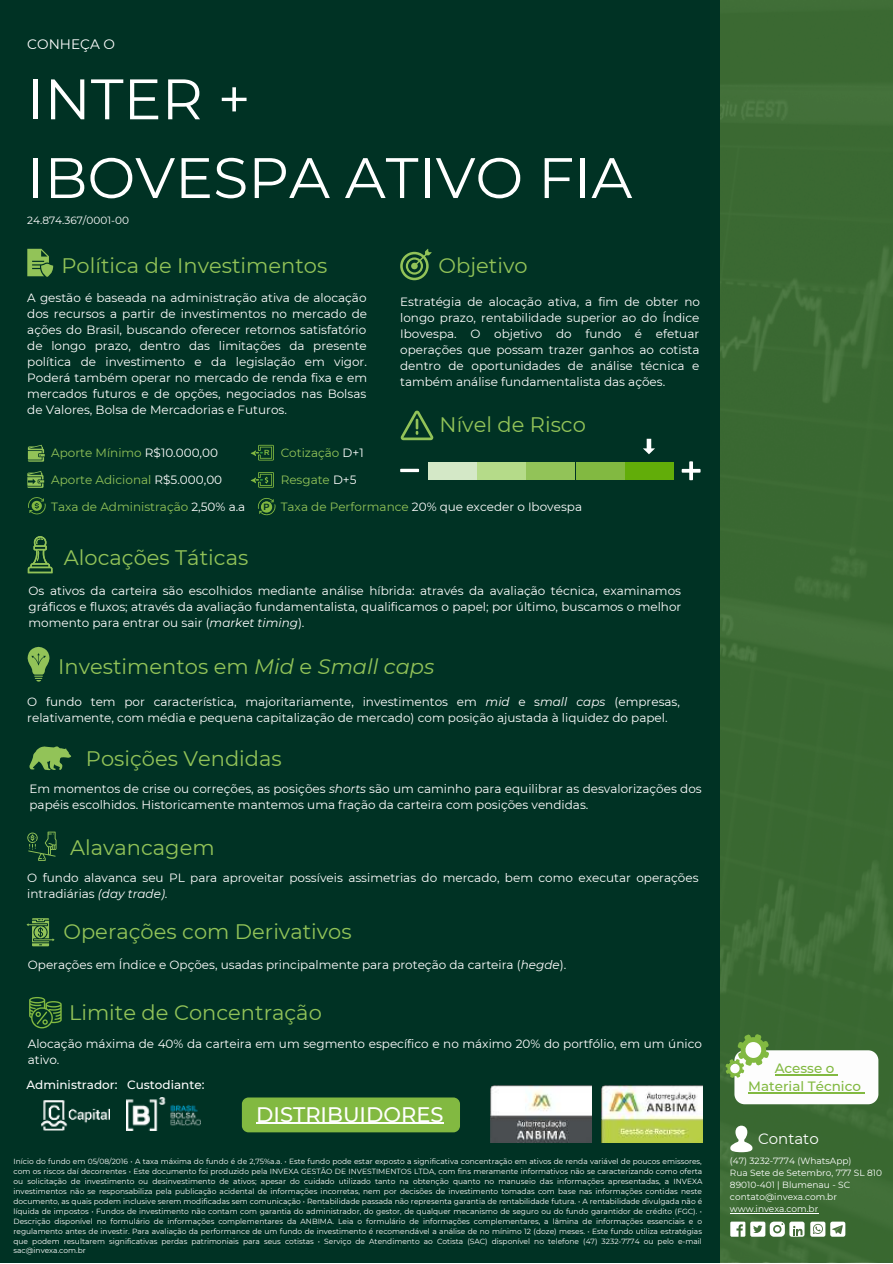
<style>
.page{position:relative;width:893px;height:1264px;background:#fff}
.page>*{position:absolute;margin:0;border:0;box-sizing:border-box;transform-origin:0 0}
.t1{font:57px/78.8px "Montserrat";color:#fff}
.t2{font:21px "Montserrat";color:#92c358}
.t3{font:500 21px "Montserrat";color:#fefefd}
.t4{font:15px "Montserrat";color:#fff}
.t5{font:13.8px "Montserrat";color:#fff}
.t6{font:500 13.5px/18px "Montserrat";color:#82b941;text-align:center}
.t7{font:12px/16px "Montserrat";color:#fff}
.t8{font:12px "Montserrat";color:#92c358}
.t9{font:12px "Montserrat";color:#fdfdfd}
.t10{font:500 12px "Montserrat";color:#fff}
.t11{font:10.5px "Montserrat";color:#fff}
.t12{font:9px/12px "Montserrat";color:#fff}
.t13{font:7.5px/10.1px "Montserrat";color:#fff;text-align:justify}
.s1{color:#fff}
.s2{font-family:"Arimo";font-weight:700;font-size:7.5px;color:#82b941}
.s3{color:#fdfdfd}
.s4{font-family:"Arimo";font-weight:700;font-size:9.15px;color:#003224}
.s5{color:#92c358}
.s6{font-style:italic}
</style>
<div class="page">
<div style="left:0;top:0;width:892px;height:1262px;background:#3a6932"></div>
<div style="left:0;top:0;width:719px;height:1262px;background:#003224"></div>
<svg style="left:27px;top:249px;width:26px;height:28px"></svg>
<svg style="left:400px;top:249px;width:31px;height:31px"></svg>
<svg style="left:400px;top:410px;width:33px;height:30px"></svg>
<div style="left:428px;top:462px;width:49px;height:18px;background:#d4e8c7"></div>
<div style="left:477px;top:462px;width:49px;height:18px;background:#b5db89"></div>
<div style="left:526px;top:462px;width:49px;height:18px;background:#92c358"></div>
<div style="left:575px;top:462px;width:49px;height:18px;background:#82b941"></div>
<div style="left:624px;top:462px;width:49px;height:18px;background:#62ad09"></div>
<hr style="left:400px;top:469px;width:19px;height:3px;background:#fff">
<hr style="left:681px;top:469px;width:19px;height:3px;background:#fff">
<svg style="left:689px;top:461px;width:4px;height:19px"></svg>
<svg style="left:643px;top:439px;width:12px;height:15px"></svg>
<svg style="left:27px;top:831px;width:30px;height:29px"></svg>
<svg style="left:28px;top:536px;width:24px;height:37px"></svg>
<img style="left:601px;top:1085px;width:101px;height:57px">
<svg style="left:730px;top:1125px;width:22px;height:27px"></svg>
<svg style="left:810px;top:1221px;width:15px;height:15px"></svg>
<svg style="left:812px;top:1223px;width:10px;height:10px"></svg>
<div style="left:789px;top:1221px;width:15px;height:15px;background:#fff;border-radius:2px"></div>
<svg style="left:793px;top:1225px;width:9px;height:10px"></svg>
<svg style="left:730px;top:1221px;width:54px;height:15px"></svg>
<svg style="left:830px;top:1221px;width:15px;height:15px"></svg>
<hr style="left:730px;top:1212px;width:88px;height:1px;background:#fff">
<img style="left:490px;top:1085px;width:101px;height:57px">
<svg style="left:27px;top:647px;width:23px;height:34px"></svg>
<svg style="left:26px;top:918px;width:29px;height:28px"></svg>
<svg style="left:29px;top:746px;width:42px;height:24px"></svg>
<div style="left:734px;top:1050px;width:144px;height:54px;background:#fdfdfd;border-radius:10px"></div>
<svg style="left:725px;top:1034px;width:44px;height:43px"></svg>
<hr style="left:774px;top:1074px;width:60px;height:1px;background:#82b941">
<hr style="left:748px;top:1092px;width:112px;height:1px;background:#82b941">
<svg style="left:28px;top:445px;width:17px;height:16px"></svg>
<svg style="left:27px;top:471px;width:17px;height:17px"></svg>
<svg style="left:251px;top:445px;width:23px;height:15px"></svg>
<svg style="left:251px;top:472px;width:23px;height:15px"></svg>
<svg style="left:257px;top:498px;width:19px;height:17px"></svg>
<div style="left:261px;top:501px;width:11px;height:11px;background:#82b941;border-radius:50%"></div>
<svg style="left:28px;top:497px;width:18px;height:17px"></svg>
<svg style="left:29px;top:997px;width:33px;height:31px"></svg>
<div style="left:242px;top:1097px;width:218px;height:35px;background:#82b941;border-radius:7px"></div>
<hr style="left:256px;top:1122px;width:187px;height:1px;background:#fefefd">
<img style="left:41px;top:1100px;width:68px;height:30px">
<img style="left:127px;top:1097px;width:74px;height:33px">
<p class="t5" style="left:27px;top:35px;width:89px">CONHEÇA O</p>
<h1 class="t1" style="left:27px;top:58px;width:606px">INTER +<br>IBOVESPA ATIVO FIA</h1>
<p class="t11" style="left:27px;top:213px;width:103px">24.874.367/0001-00</p>
<h2 class="t2" style="left:61px;top:251px;width:267px">Política de Investimentos</h2>
<h2 class="t2" style="left:438px;top:251px;width:90px">Objetivo</h2>
<p class="t7" style="left:400px;top:294px;width:301px;text-align:justify">Estratégia de alocação ativa, a fim de obter no longo prazo, rentabilidade superior ao do Índice Ibovespa. O objetivo do fundo é efetuar operações que possam trazer ganhos ao cotista dentro de oportunidades de análise técnica e também análise fundamentalista das ações.</p>
<h2 class="t2" style="left:439px;top:410px;width:148px">Nível de Risco</h2>
<p class="t7" style="left:27px;top:289px;width:341px;text-align:justify">A gestão é baseada na administração ativa de alocação dos recursos a partir de investimentos no mercado de ações do Brasil, buscando oferecer retornos satisfatório de longo prazo, dentro das limitações da presente política de investimento e da legislação em vigor.<br>Poderá também operar no mercado de renda fixa e em mercados futuros e de opções, negociados nas Bolsas de Valores, Bolsa de Mercadorias e Futuros.</p>
<p class="t8" style="left:51px;top:445px;width:168px">Aporte Mínimo <span class="s1">R$10.000,00</span></p>
<p class="t8" style="left:51px;top:471px;width:172px">Aporte Adicional <span class="s1">R$5.000,00</span></p>
<p class="t8" style="left:264px;top:444px;width:101px"><span class="s2">R</span> Cotização <span class="s3">D+1</span></p>
<p class="t8" style="left:280px;top:471px;width:77px">Resgate <span class="s3">D+5</span></p>
<p class="t8" style="left:51px;top:499px;width:196px">Taxa de Administração <span class="s1">2,50% a.a</span></p>
<p class="t9" style="left:263px;top:498px;width:320px"><span class="s4">P</span> <span class="s5">Taxa de Performance</span> 20% que exceder o Ibovespa</p>
<h2 class="t2" style="left:64px;top:543px;width:186px">Alocações Táticas</h2>
<p class="t7" style="left:29px;top:582px;width:654px;text-align:justify">Os ativos da carteira são escolhidos mediante análise híbrida: através da avaliação técnica, examinamos gráficos e fluxos; através da avaliação fundamentalista, qualificamos o papel; por último, buscamos o melhor momento para entrar ou sair (<span class="s6">market timing</span>).</p>
<h2 class="t2" style="left:58px;top:652px;width:378px">Investimentos em <span class="s6">Mid</span> e <span class="s6">Small caps</span></h2>
<p class="t7" style="left:27px;top:693px;width:654px">O fundo tem por característica, majoritariamente, investimentos em <span class="s6">mid</span> e s<span class="s6">mall caps</span> (empresas, relativamente, com média e pequena capitalização de mercado) com posição ajustada à liquidez do papel.</p>
<h2 class="t2" style="left:86px;top:743px;width:197px">Posições Vendidas</h2>
<p class="t7" style="left:29px;top:780px;width:673px">Em momentos de crise ou correções, as posições <span class="s6">shorts</span> são um caminho para equilibrar as desvalorizações dos papéis escolhidos. Historicamente mantemos uma fração da carteira com posições vendidas.</p>
<h2 class="t2" style="left:70px;top:832px;width:146px">Alavancagem</h2>
<p class="t7" style="left:27px;top:868px;width:672px">O fundo alavanca seu PL para aproveitar possíveis assimetrias do mercado, bem como executar operações intradiárias <span class="s6">(day trade)</span>.</p>
<h2 class="t2" style="left:63px;top:917px;width:290px">Operações com Derivativos</h2>
<p class="t7" style="left:28px;top:956px;width:540px">Operações em Índice e Opções, usadas principalmente para proteção da carteira (<span class="s6">hegde</span>).</p>
<h2 class="t2" style="left:69px;top:997px;width:254px">Limite de Concentração</h2>
<p class="t7" style="left:28px;top:1035px;width:675px">Alocação máxima de 40% da carteira em um segmento específico e no máximo 20% do portfólio, em um único ativo.</p>
<p class="t10" style="left:26px;top:1076px;width:179px">Administrador: Custodiante:</p>
<h2 class="t3" style="left:256px;top:1099px;width:189px">DISTRIBUIDORES</h2>
<p class="t13" style="left:14px;top:1155px;width:690px">Início do fundo em 05/08/2016 • A taxa máxima do fundo é de 2,75%a.a. • Este fundo pode estar exposto a significativa concentração em ativos de renda variável de poucos emissores, com os riscos daí decorrentes • Este documento foi produzido pela INVEXA GESTÃO DE INVESTIMENTOS LTDA, com fins meramente informativos não se caracterizando como oferta ou solicitação de investimento ou desinvestimento de ativos; apesar do cuidado utilizado tanto na obtenção quanto no manuseio das informações apresentadas, a INVEXA investimentos não se responsabiliza pela publicação acidental de informações incorretas, nem por decisões de investimento tomadas com base nas informações contidas neste documento, as quais podem inclusive serem modificadas sem comunicação • Rentabilidade passada não representa garantia de rentabilidade futura. • A rentabilidade divulgada não é líquida de impostos • Fundos de investimento não contam com garantia do administrador, do gestor, de qualquer mecanismo de seguro ou do fundo garantidor de crédito (FGC). • Descrição disponível no formulário de informações complementares da ANBIMA. Leia o formulário de informações complementares, a lâmina de informações essenciais e o regulamento antes de investir. Para avaliação da performance de um fundo de investimento é recomendável a análise de no mínimo 12 (doze) meses. • Este fundo utiliza estratégias que podem resultarem significativas perdas patrimoniais para seus cotistas • Serviço de Atendimento ao Cotista (SAC) disponível no telefone (47) 3232-7774 ou pelo e-mail sac@invexa.com.br</p>
<p class="t6" style="left:748px;top:1058px;width:114px">Acesse o<br>Material Técnico</p>
<p class="t4" style="left:758px;top:1128px;width:62px">Contato</p>
<p class="t12" style="left:730px;top:1154px;width:154px">(47) 3232-7774 (WhatsApp)<br>Rua Sete de Setembro, 777 SL 810<br>89010-401 | Blumenau - SC contato@invexa.com.br www.invexa.com.br</p>
</div>
